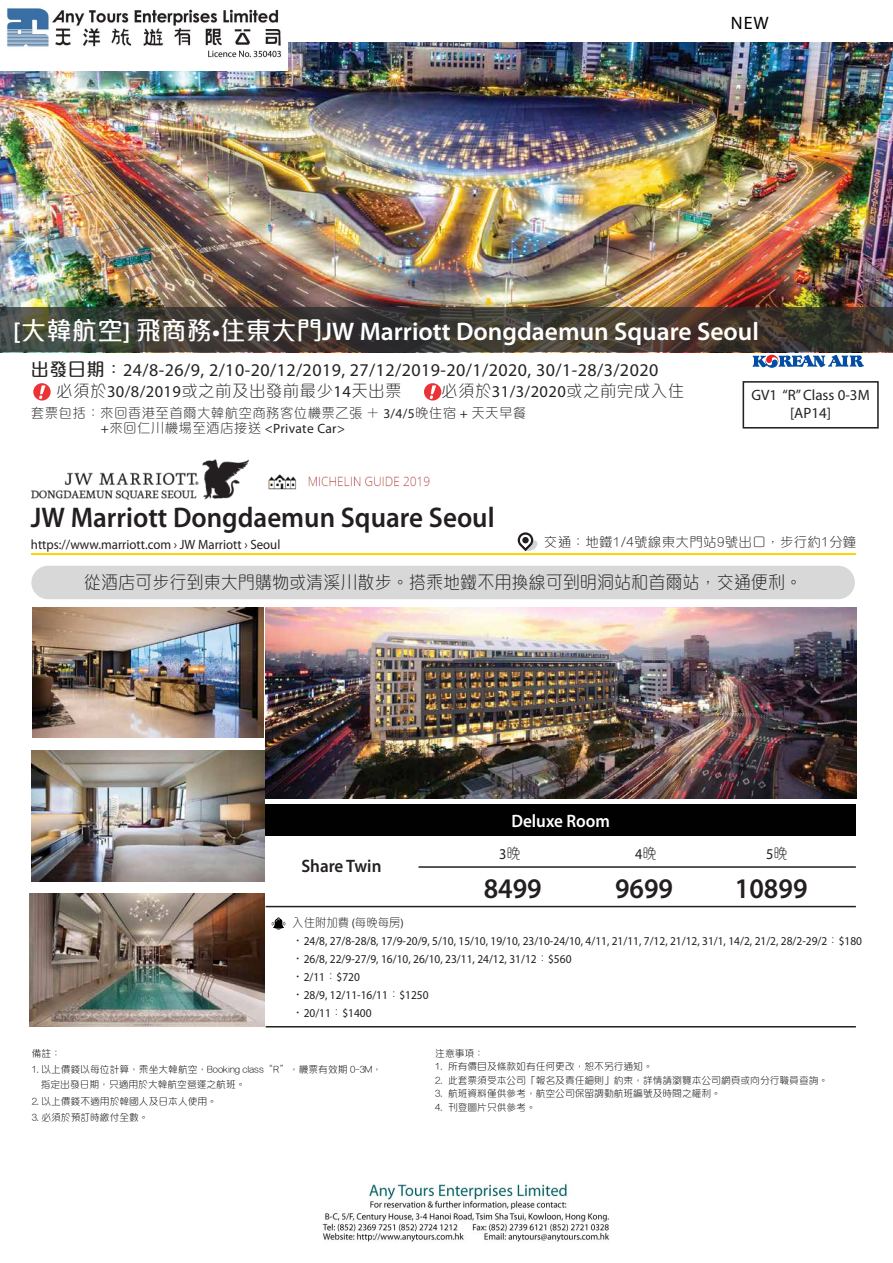
<style>
.page{position:relative;width:893px;height:1263px;background:#fff}
.page>*{position:absolute;margin:0;border:0;box-sizing:border-box;transform-origin:0 0}
.t1{font:600 28.5px "Myriad Pro";color:#231f20;scale:.95 1}
.t2{font:600 25.5px "Myriad Pro";color:#fff}
.t3{font:18px "Myriad Pro";letter-spacing:.025em;color:#262222}
.t4{font:300 18px "M Elle HK";color:#231f20;scale:.95 1}
.t5{font:600 18px "Myriad Pro";color:#fff;scale:.95 1}
.t6{font:600 18px "Myriad Pro";color:#231f20;scale:.95 1}
.t7{font:18px "Myriad Pro";color:#000}
.t8{font:300 16.5px "M Elle HK";letter-spacing:.025em;color:#262222}
.t9{font:15px/18px "Myriad Pro";color:#262222;text-align:center}
.t10{font:15px "Myriad Pro";color:#231f20;scale:.95 1}
.t11{font:13.5px "Myriad Pro";color:#231f20;scale:.95 1}
.t12{font:300 13.5px "M Elle HK";letter-spacing:.025em;color:#262222}
.t13{font:300 13.5px "M Elle HK";letter-spacing:.025em;color:#242122}
.t14{font:13.5px "Myriad Pro";letter-spacing:.02em;color:#262222}
.t15{font:12px/18px "Myriad Pro";color:#231f20;scale:.95 1}
.t16{font:300 12px "M Elle HK";color:#231f20;scale:.95 1}
.t17{font:300 9.75px/15px "M Elle HK";color:#010101}
.s1{font-family:"M Elle HK";font-weight:500}
.s2{font-family:"Myriad Pro";font-weight:400}
.s3{font-family:"M Elle HK";font-weight:300}
.s4{font-family:"Adobe Ming Std";font-weight:300}
</style>
<div class="page">
<img style="left:0;top:43px;width:893px;height:310px">
<svg style="left:0;top:307px;width:893px;height:45px;background:#3f3b33"></svg>
<div style="left:743px;top:381px;width:136px;height:48px;border:2px solid #252122"></div>
<div style="left:33px;top:383px;width:18px;height:17px;background:#ed3236;border-radius:50%"></div>
<svg style="left:39px;top:385px;width:6px;height:14px"></svg>
<div style="left:424px;top:383px;width:17px;height:17px;background:#ed3236;border-radius:50%"></div>
<svg style="left:430px;top:385px;width:6px;height:14px"></svg>
<hr style="left:31px;top:554px;width:825px;height:1px;background:#ffd400">
<svg style="left:518px;top:532px;width:19px;height:19px"></svg>
<img style="left:31px;top:459px;width:218px;height:40px">
<img style="left:268px;top:474px;width:162px;height:16px">
<div style="left:31px;top:566px;width:824px;height:33px;background:#d8d8d8;border-radius:17px"></div>
<img style="left:32px;top:608px;width:231px;height:130px">
<img style="left:31px;top:750px;width:233px;height:131px">
<img style="left:29px;top:894px;width:236px;height:132px">
<img style="left:266px;top:608px;width:590px;height:190px">
<div style="left:266px;top:805px;width:590px;height:31px;background:#010101"></div>
<hr style="left:418px;top:866px;width:438px;height:2px;background:#231f20">
<hr style="left:266px;top:906px;width:590px;height:1px;background:#231f20">
<hr style="left:266px;top:1026px;width:590px;height:1px;background:#231f20">
<svg style="left:272px;top:917px;width:13px;height:13px"></svg>
<svg style="left:752px;top:355px;width:112px;height:13px"></svg>
<img style="left:0;top:8px;width:287px;height:62px">
<img style="left:322px;top:1184px;width:288px;height:58px">
<h3 class="t7" style="left:731px;top:12px;width:39px">NEW</h3>
<h2 class="t2" style="left:13px;top:315px;width:747px">[<span class="s1">大韓航空</span>] <span class="s1">飛商務</span>•<span class="s1">住東大門</span>JW Marriott Dongdaemun Square Seoul</h2>
<h3 class="t3" style="left:31px;top:358px;width:629px"><span class="s1">出發日期：</span>24/8-26/9, 2/10-20/12/2019, 27/12/2019-20/1/2020, 30/1-28/3/2020</h3>
<h3 class="t8" style="left:56px;top:378px;width:347px">必須於<span class="s2">30/8/2019</span>或之前及出發前最少<span class="s2">14</span>天出票</h3>
<h3 class="t8" style="left:441px;top:378px;width:244px">必須於<span class="s2">31/3/2020</span>或之前完成入住</h3>
<h3 class="t12" style="left:31px;top:403px;width:497px">套票包括：來回香港至首爾大韓航空商務客位機票乙張＋ <span class="s2">3/4/5</span>晚住宿 <span class="s2">+</span> 天天早餐</h3>
<h3 class="t14" style="left:101px;top:420px;width:246px">+<span class="s3">來回仁川機場至酒店接送</span> &lt;Private Car&gt;</h3>
<h3 class="t9" style="left:752px;top:386px;width:120px">GV1 “R” Class 0-3M [AP14]</h3>
<h1 class="t1" style="left:31px;top:499px;width:490px">JW Marriott Dongdaemun Square Seoul</h1>
<h3 class="t11" style="left:31px;top:537px;width:264px">https://www.marriott.com › JW Marriott › Seoul</h3>
<h3 class="t13" style="left:544px;top:532px;width:314px">交通：地鐵1/4號線東大門站9號出口，步行約1分鐘</h3>
<h3 class="t4" style="left:84px;top:569px;width:757px">從酒店可步行到東大門購物或清溪川散步。搭乘地鐵不用換線可到明洞站和首爾站，交通便利。</h3>
<h3 class="t6" style="left:301px;top:854px;width:86px">Share Twin</h3>
<h3 class="t5" style="left:511px;top:809px;width:105px">Deluxe Room</h3>
<h3 class="t10" style="left:499px;top:844px;width:24px">3<span class="s3">晚</span></h3>
<h3 class="t10" style="left:635px;top:844px;width:24px">4<span class="s3">晚</span></h3>
<h3 class="t10" style="left:766px;top:844px;width:24px">5<span class="s3">晚</span></h3>
<h1 class="t1" style="left:484px;top:870px;width:63px">8499</h1>
<h1 class="t1" style="left:615px;top:870px;width:63px">9699</h1>
<h1 class="t1" style="left:735px;top:870px;width:78px">10899</h1>
<p class="t16" style="left:292px;top:913px;width:119px">入住附加費 <span class="s2">(</span>每晚每房<span class="s2">)</span></p>
<p class="t15" style="left:292px;top:931px;width:601px"><span class="s4">‧</span>24/8, 27/8-28/8, 17/9-20/9, 5/10, 15/10, 19/10, 23/10-24/10, 4/11, 21/11, 7/12, 21/12, 31/1, 14/2, 21/2, 28/2-29/2<span class="s3">：</span>$180 <span class="s4">‧</span>26/8, 22/9-27/9, 16/10, 26/10, 23/11, 24/12, 31/12<span class="s3">：</span>$560<br><span class="s4">‧</span>2/11<span class="s3">：</span>$720<br><span class="s4">‧</span>28/9, 12/11-16/11<span class="s3">：</span>$1250<br><span class="s4">‧</span>20/11<span class="s3">：</span>$1400</p>
<p class="t17" style="left:32px;top:1045px;width:31px">備註：</p>
<p class="t17" style="left:41px;top:1061px;width:343px;text-indent:-9px">1. 以上價錢以每位計算，乘坐大韓航空，Booking class“R”，機票有效期 0-3M，指定出發日期，只適用於大韓航空營運之航班。</p>
<p class="t17" style="left:32px;top:1093px;width:187px">2. 以上價錢不適用於韓國人及日本人使用。</p>
<p class="t17" style="left:32px;top:1109px;width:119px">3. 必須於預訂時繳付全數。</p>
<p class="t17" style="left:435px;top:1045px;width:50px">注意事項：</p>
<p class="t17" style="left:435px;top:1058px;width:219px">1. 所有價目及條款如有任何更改，恕不另行通知。</p>
<p class="t17" style="left:435px;top:1072px;width:395px">2. 此套票須受本公司「報名及責任細則」約束，詳情請瀏覽本公司網頁或向分行職員查詢。</p>
<p class="t17" style="left:435px;top:1085px;width:287px">3. 航班資料僅供參考，航空公司保留調動航班編號及時間之權利。</p>
<p class="t17" style="left:435px;top:1099px;width:102px">4. 刊登圖片只供參考。</p>
</div>
